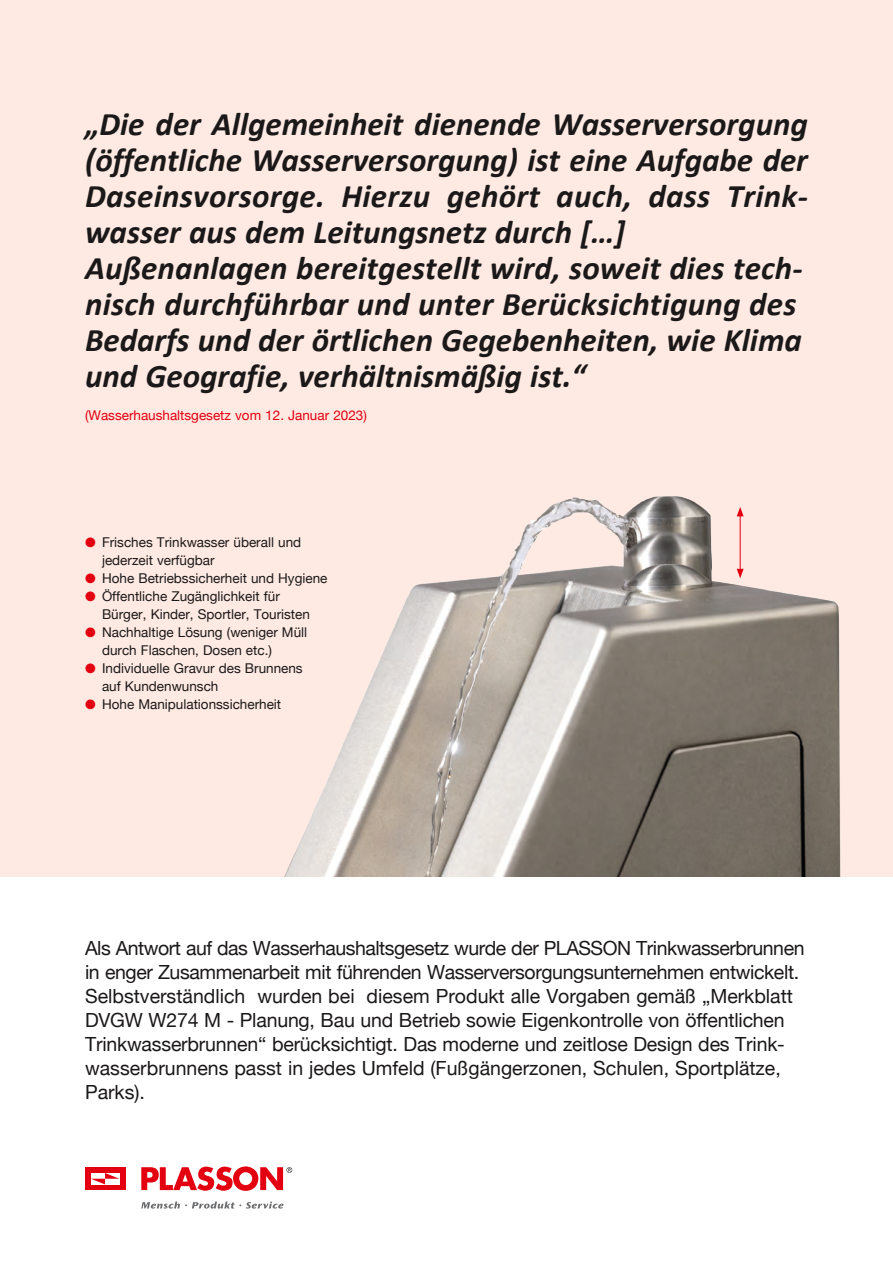
<style>
.page{position:relative;width:893px;height:1263px;background:#fff}
.page>*{position:absolute;margin:0;border:0;box-sizing:border-box;transform-origin:0 0}
.t1{font:italic 700 33px/36px "Calibri";letter-spacing:.005em;color:#1b1819;text-align:justify}
.t2{font:19.5px/24px "Helvetica Neue";letter-spacing:-.01em;color:#1b1819}
.t3{font:13.5px/18px "Helvetica Neue";color:#1b1819}
.t4{font:13.5px "Helvetica Neue";color:#e30011}
.s1{color:#e30011}
</style>
<div class="page">
<div style="left:0;top:0;width:893px;height:876px;background:#feeae2"></div>
<img style="left:284px;top:496px;width:557px;height:380px">
<hr style="left:740px;top:514px;width:1px;height:57px;background:#e30011">
<svg style="left:737px;top:507px;width:7px;height:9px"></svg>
<svg style="left:737px;top:569px;width:7px;height:9px"></svg>
<div style="left:85px;top:1167px;width:40px;height:23px;background:#e30011"></div>
<svg style="left:91px;top:1173px;width:28px;height:11px"></svg>
<svg style="left:141px;top:1201px;width:143px;height:7px"></svg>
<svg style="left:141px;top:1166px;width:151px;height:25px"></svg>
<p class="t1" style="left:85px;top:105px;width:724px">„Die der Allgemeinheit dienende Wasserversorgung (öffentliche Wasserversorgung) ist eine Aufgabe der Daseinsvorsorge. Hierzu gehört auch, dass Trink&shy;wasser aus dem Leitungsnetz durch […]</p>
<p class="t1" style="left:85px;top:249px;width:719px;text-align:left">Außenanlagen bereitgestellt wird, soweit dies tech&shy;nisch durchführbar und unter Berücksichtigung des Bedarfs und der örtlichen Gegebenheiten, wie Klima und Geografie, verhältnismäßig ist.“</p>
<p class="t4" style="left:85px;top:405px;width:283px">(Wasserhaushaltsgesetz vom 12. Januar 2023)</p>
<p class="t3" style="left:102px;top:534px;width:201px;text-indent:-17px"><span class="s1">●</span> Frisches Trinkwasser überall und jederzeit verfügbar</p>
<p class="t3" style="left:85px;top:570px;width:244px"><span class="s1">●</span> Hohe Betriebssicherheit und Hygiene</p>
<p class="t3" style="left:102px;top:588px;width:209px;text-indent:-17px"><span class="s1">●</span> Öffentliche Zugänglichkeit für<br>Bürger, Kinder, Sportler, Touristen</p>
<p class="t3" style="left:102px;top:624px;width:207px;text-indent:-17px"><span class="s1">●</span> Nachhaltige Lösung (weniger Müll durch Flaschen, Dosen etc.)</p>
<p class="t3" style="left:102px;top:660px;width:202px;text-indent:-17px"><span class="s1">●</span> Individuelle Gravur des Brunnens auf Kundenwunsch</p>
<p class="t3" style="left:85px;top:696px;width:198px"><span class="s1">●</span> Hohe Manipulationssicherheit</p>
<p class="t2" style="left:85px;top:937px;width:721px">Als Antwort auf das Wasserhaushaltsgesetz wurde der PLASSON Trinkwasserbrunnen in enger Zusammenarbeit mit führenden Wasserversorgungsunternehmen entwickelt.<br>Selbstverständlich wurden bei diesem Produkt alle Vorgaben gemäß „Merkblatt DVGW W274 M - Planung, Bau und Betrieb sowie Eigenkontrolle von öffentlichen Trinkwasserbrunnen“ berücksichtigt. Das moderne und zeitlose Design des Trink&shy;wasserbrunnens passt in jedes Umfeld (Fußgängerzonen, Schulen, Sportplätze, Parks).</p>
</div>
